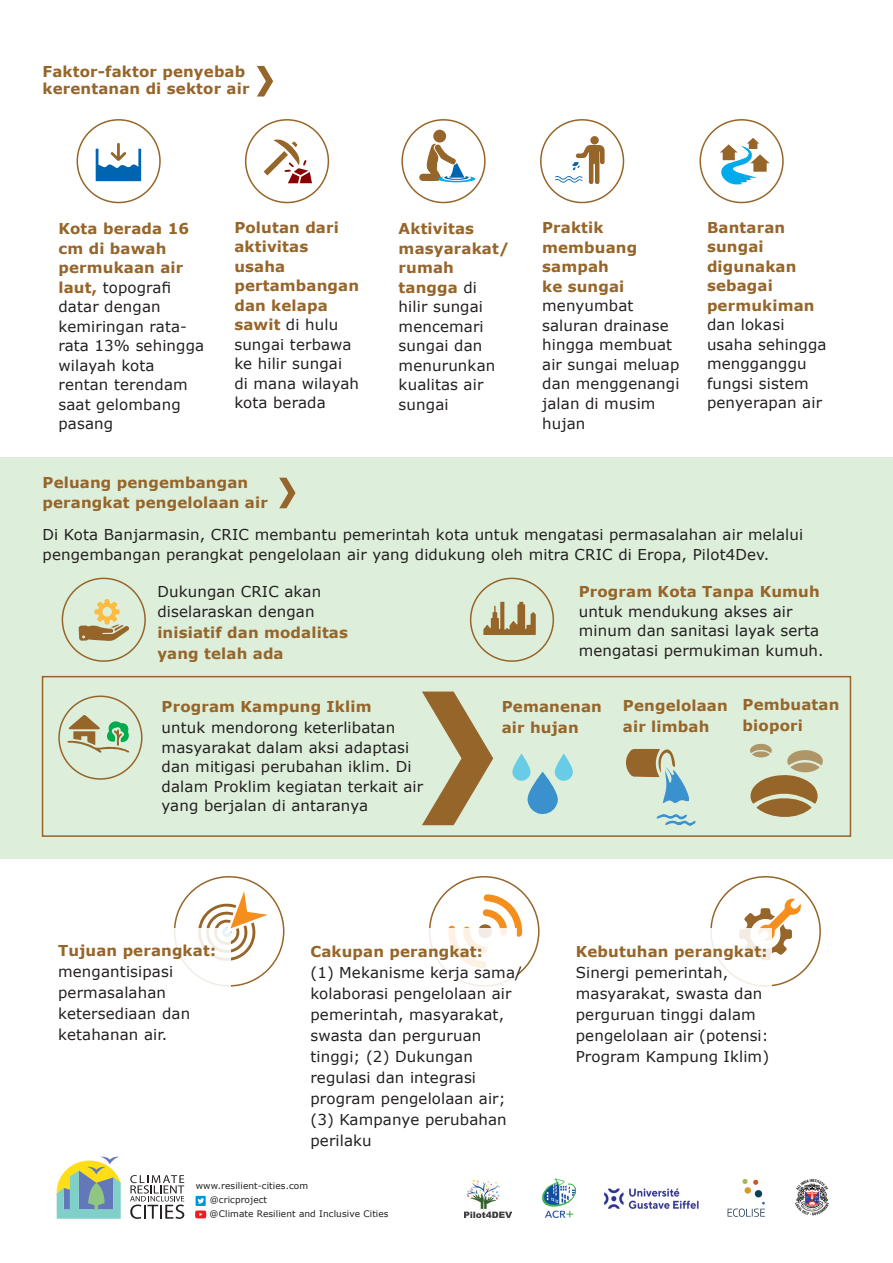
<style>
.page{position:relative;width:893px;height:1263px;background:#fff}
.page>*{position:absolute;margin:0;border:0;box-sizing:border-box;transform-origin:0 0}
.t1{font:15px/19.5px "Verdana";letter-spacing:.01em;color:#231f20}
.t2{font:700 15px/21px "Verdana";letter-spacing:.01em;color:#966529}
.t3{font:9px "Verdana";letter-spacing:.01em;color:#231f20}
.s1{font-weight:700;color:#966529}
</style>
<div class="page">
<div style="left:0;top:457px;width:893px;height:402px;background:#ddeedb"></div>
<div style="left:42px;top:676px;width:809px;height:161px;border:2px solid #966529"></div>
<svg style="left:744px;top:898px;width:57px;height:57px"></svg>
<svg style="left:448px;top:894px;width:74px;height:43px"></svg>
<div style="left:295px;top:928px;width:222px;height:219px;background:#fff"></div>
<svg style="left:198px;top:891px;width:70px;height:70px"></svg>
<div style="left:567px;top:928px;width:205px;height:219px;background:#fff"></div>
<div style="left:26px;top:928px;width:204px;height:219px;background:#fff"></div>
<img style="left:465px;top:1180px;width:46px;height:38px">
<img style="left:543px;top:1178px;width:33px;height:40px">
<img style="left:604px;top:1188px;width:95px;height:21px">
<img style="left:794px;top:1179px;width:36px;height:37px">
<img style="left:727px;top:1179px;width:38px;height:38px">
<svg style="left:57px;top:1156px;width:64px;height:63px"></svg>
<svg style="left:130px;top:1175px;width:54px;height:44px"></svg>
<svg style="left:195px;top:1196px;width:11px;height:22px"></svg>
<svg style="left:279px;top:478px;width:17px;height:30px"></svg>
<svg style="left:257px;top:66px;width:16px;height:31px"></svg>
<div style="left:62px;top:578px;width:84px;height:84px;border:2px solid #966529;border-radius:50%"></div>
<div style="left:470px;top:578px;width:84px;height:84px;border:2px solid #966529;border-radius:50%"></div>
<div style="left:58px;top:695px;width:85px;height:85px;border:2px solid #966529;border-radius:50%"></div>
<svg style="left:422px;top:691px;width:71px;height:134px"></svg>
<div style="left:77px;top:119px;width:84px;height:84px;border:2px solid #966529;border-radius:50%"></div>
<div style="left:245px;top:119px;width:84px;height:84px;border:2px solid #966529;border-radius:50%"></div>
<div style="left:401px;top:119px;width:85px;height:84px;border:2px solid #966529;border-radius:50%"></div>
<div style="left:540px;top:119px;width:84px;height:84px;border:2px solid #966529;border-radius:50%"></div>
<div style="left:699px;top:119px;width:85px;height:84px;border:2px solid #966529;border-radius:50%"></div>
<svg style="left:96px;top:143px;width:45px;height:38px"></svg>
<svg style="left:264px;top:151px;width:24px;height:24px"></svg>
<svg style="left:273px;top:139px;width:39px;height:44px"></svg>
<div style="left:433px;top:130px;width:13px;height:13px;background:#966529;border-radius:50%"></div>
<svg style="left:419px;top:144px;width:56px;height:38px"></svg>
<div style="left:590px;top:136px;width:9px;height:8px;background:#966529;border-radius:50%"></div>
<svg style="left:555px;top:145px;width:50px;height:39px"></svg>
<svg style="left:720px;top:138px;width:50px;height:47px"></svg>
<svg style="left:512px;top:753px;width:61px;height:61px"></svg>
<svg style="left:626px;top:748px;width:63px;height:55px"></svg>
<svg style="left:656px;top:814px;width:39px;height:12px"></svg>
<svg style="left:750px;top:743px;width:73px;height:74px"></svg>
<svg style="left:67px;top:715px;width:63px;height:38px"></svg>
<svg style="left:79px;top:599px;width:50px;height:42px"></svg>
<svg style="left:483px;top:602px;width:53px;height:33px"></svg>
<p class="t2" style="left:43px;top:64px;width:208px;line-height:16px">Faktor-faktor penyebab kerentanan di sektor air</p>
<p class="t1" style="left:58px;top:219px;width:147px"><span class="s1">Kota berada 16 cm di bawah permukaan air laut,</span> topografi datar dengan kemiringan rata&shy;rata 13% sehingga wilayah kota rentan terendam saat gelombang pasang</p>
<p class="t1" style="left:234px;top:218px;width:126px"><span class="s1">Polutan dari aktivitas usaha pertambangan dan kelapa sawit</span> di hulu sungai terbawa ke hilir sungai di mana wilayah kota berada</p>
<p class="t1" style="left:399px;top:219px;width:112px"><span class="s1">Aktivitas masyarakat/ rumah tangga</span> di hilir sungai mencemari sungai dan menurunkan kualitas air sungai</p>
<p class="t1" style="left:542px;top:218px;width:139px"><span class="s1">Praktik membuang sampah<br>ke sungai </span>menyumbat saluran drainase hingga membuat air sungai meluap dan menggenangi jalan di musim hujan</p>
<p class="t1" style="left:707px;top:218px;width:121px"><span class="s1">Bantaran sungai digunakan sebagai permukiman </span>dan lokasi usaha sehingga mengganggu fungsi sistem penyerapan air</p>
<p class="t2" style="left:43px;top:473px;width:227px;line-height:19.5px">Peluang pengembangan perangkat pengelolaan air</p>
<p class="t1" style="left:43px;top:525px;width:762px">Di Kota Banjarmasin, CRIC membantu pemerintah kota untuk mengatasi permasalahan air melalui pengembangan perangkat pengelolaan air yang didukung oleh mitra CRIC di Eropa, Pilot4Dev.</p>
<p class="t1" style="left:157px;top:582px;width:165px">Dukungan CRIC akan diselaraskan dengan</p>
<p class="t2" style="left:157px;top:622px;width:192px">inisiatif dan modalitas yang telah ada</p>
<p class="t1" style="left:162px;top:696px;width:235px;line-height:21px"><span class="s1">Program Kampung Iklim </span>untuk mendorong keterlibatan</p>
<p class="t1" style="left:162px;top:738px;width:263px">masyarakat dalam aksi adaptasi dan mitigasi perubahan iklim. Di dalam Proklim kegiatan terkait air yang berjalan di antaranya</p>
<p class="t1" style="left:579px;top:582px;width:246px"><span class="s1">Program Kota Tanpa Kumuh </span>untuk mendukung akses air minum dan sanitasi layak serta mengatasi permukiman kumuh.</p>
<p class="t2" style="left:502px;top:696px;width:102px">Pemanenan air hujan</p>
<p class="t2" style="left:623px;top:695px;width:106px">Pengelolaan air limbah</p>
<p class="t2" style="left:743px;top:694px;width:98px">Pembuatan biopori</p>
<p class="t2" style="left:58px;top:940px;width:159px">Tujuan perangkat:</p>
<p class="t1" style="left:58px;top:961px;width:134px;line-height:21px">mengantisipasi permasalahan ketersediaan dan ketahanan air.</p>
<p class="t2" style="left:310px;top:941px;width:174px">Cakupan perangkat:</p>
<p class="t1" style="left:310px;top:962px;width:213px;line-height:21px">(1) Mekanisme kerja sama/ kolaborasi pengelolaan air pemerintah, masyarakat, swasta dan perguruan tinggi; (2) Dukungan regulasi dan integrasi program pengelolaan air; (3) Kampanye perubahan perilaku</p>
<p class="t3" style="left:196px;top:1180px;width:114px">www.resilient-cities.com</p>
<p class="t3" style="left:210px;top:1194px;width:59px">@cricproject</p>
<p class="t3" style="left:210px;top:1208px;width:180px">@Climate Resilient and Inclusive Cities</p>
<p class="t2" style="left:576px;top:941px;width:193px">Kebutuhan perangkat:</p>
<p class="t1" style="left:576px;top:962px;width:195px;line-height:21px">Sinergi pemerintah, masyarakat, swasta dan perguruan tinggi dalam pengelolaan air (potensi:<br>Program Kampung Iklim)</p>
</div>
